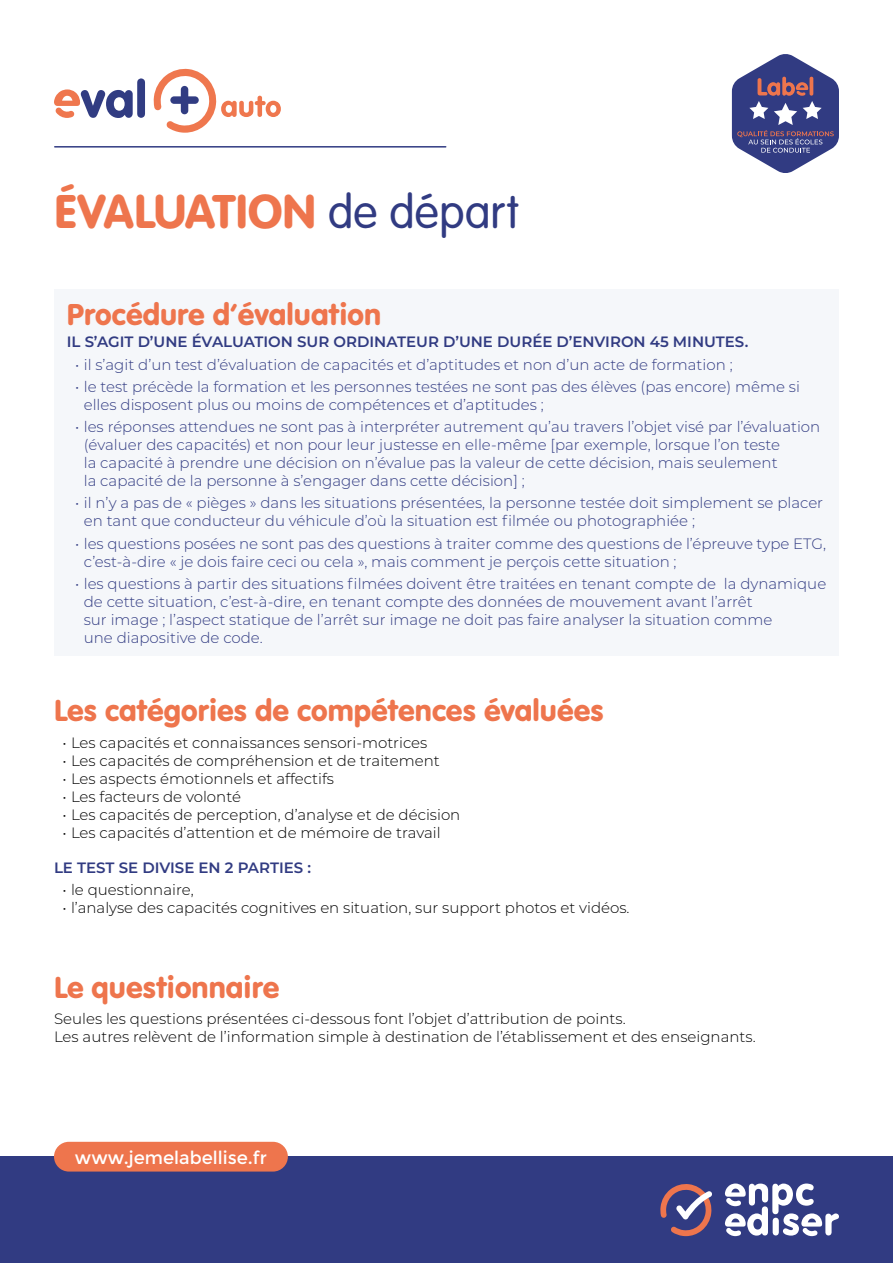
<style>
.page{position:relative;width:893px;height:1263px;background:#fff}
.page>*{position:absolute;margin:0;border:0;box-sizing:border-box;transform-origin:0 0}
.t1{font:49.5px "VAG Rundschrift D";letter-spacing:-.005em;color:#ee754d}
.t2{font:31.5px "VAG Rundschrift D";color:#ee754d}
.t3{font:18px "Montserrat";color:#fff}
.t4{font:300 15px/18px "Montserrat";color:#313b82}
.t5{font:300 15px/18px "Montserrat";color:#000}
.t6{font:600 15px "Montserrat";color:#313b82}
.s1{font-weight:300;color:#313b82}
</style>
<div class="page">
<div style="left:54px;top:289px;width:785px;height:367px;background:#f5f7fa"></div>
<div style="left:0;top:1157px;width:893px;height:106px;background:#313b82"></div>
<svg style="left:725px;top:1183px;width:114px;height:53px"></svg>
<svg style="left:660px;top:1184px;width:52px;height:52px"></svg>
<hr style="left:55px;top:146px;width:391px;height:2px;background:#313b82">
<div style="left:54px;top:1142px;width:234px;height:29px;background:#ee754d;border-radius:15px"></div>
<svg style="left:732px;top:54px;width:107px;height:119px"></svg>
<svg style="left:54px;top:78px;width:91px;height:40px"></svg>
<svg style="left:154px;top:68px;width:127px;height:65px"></svg>
<h1 class="t1" style="left:54px;top:182px;width:466px">ÉVALUATION <span class="s1">de départ</span></h1>
<h2 class="t2" style="left:67px;top:296px;width:316px">Procédure d’évaluation</h2>
<p class="t6" style="left:67px;top:331px;width:683px">IL S’AGIT D’UNE ÉVALUATION SUR ORDINATEUR D’UNE DURÉE D’ENVIRON 45 MINUTES.</p>
<p class="t4" style="left:75px;top:355px;width:659px">• il s’agit d’un test d’évaluation de capacités et d’aptitudes et non d’un acte de formation ;</p>
<p class="t4" style="left:84px;top:377px;width:718px;text-indent:-9px">• le test précède la formation et les personnes testées ne sont pas des élèves (pas encore) même si elles disposent plus ou moins de compétences et d’aptitudes ;</p>
<p class="t4" style="left:84px;top:417px;width:738px;text-indent:-9px">• les réponses attendues ne sont pas à interpréter autrement qu’au travers l’objet visé par l’évaluation (évaluer des capacités) et non pour leur justesse en elle-même [par exemple, lorsque l’on teste<br>la capacité à prendre une décision on n’évalue pas la valeur de cette décision, mais seulement<br>la capacité de la personne à s’engager dans cette décision] ;</p>
<p class="t4" style="left:84px;top:493px;width:741px;text-indent:-9px">• il n’y a pas de « pièges » dans les situations présentées, la personne testée doit simplement se placer en tant que conducteur du véhicule d’où la situation est filmée ou photographiée ;</p>
<p class="t4" style="left:84px;top:534px;width:744px;text-indent:-9px">• les questions posées ne sont pas des questions à traiter comme des questions de l’épreuve type ETG, c’est-à-dire « je dois faire ceci ou cela », mais comment je perçois cette situation ;</p>
<p class="t4" style="left:84px;top:574px;width:744px;text-indent:-9px">• les questions à partir des situations filmées doivent être traitées en tenant compte de la dynamique de cette situation, c’est-à-dire, en tenant compte des données de mouvement avant l’arrêt<br>sur image ; l’aspect statique de l’arrêt sur image ne doit pas faire analyser la situation comme<br>une diapositive de code.</p>
<h2 class="t2" style="left:54px;top:692px;width:551px">Les catégories de compétences évaluées</h2>
<p class="t5" style="left:63px;top:733px;width:366px">• Les capacités et connaissances sensori-motrices</p>
<p class="t5" style="left:63px;top:751px;width:379px">• Les capacités de compréhension et de traitement</p>
<p class="t5" style="left:63px;top:769px;width:273px">• Les aspects émotionnels et affectifs</p>
<p class="t5" style="left:63px;top:787px;width:180px">• Les facteurs de volonté</p>
<p class="t5" style="left:63px;top:805px;width:399px">• Les capacités de perception, d’analyse et de décision</p>
<p class="t5" style="left:63px;top:823px;width:380px">• Les capacités d’attention et de mémoire de travail</p>
<p class="t6" style="left:54px;top:857px;width:259px">LE TEST SE DIVISE EN 2 PARTIES :</p>
<p class="t5" style="left:63px;top:880px;width:133px">• le questionnaire,</p>
<p class="t5" style="left:63px;top:898px;width:569px">• l’analyse des capacités cognitives en situation, sur support photos et vidéos.</p>
<h2 class="t2" style="left:54px;top:969px;width:227px">Le questionnaire</h2>
<p class="t5" style="left:54px;top:1009px;width:703px">Seules les questions présentées ci-dessous font l’objet d’attribution de points.<br>Les autres relèvent de l’information simple à destination de l’établissement et des enseignants.</p>
<p class="t3" style="left:75px;top:1147px;width:193px">www.jemelabellise.fr</p>
</div>
